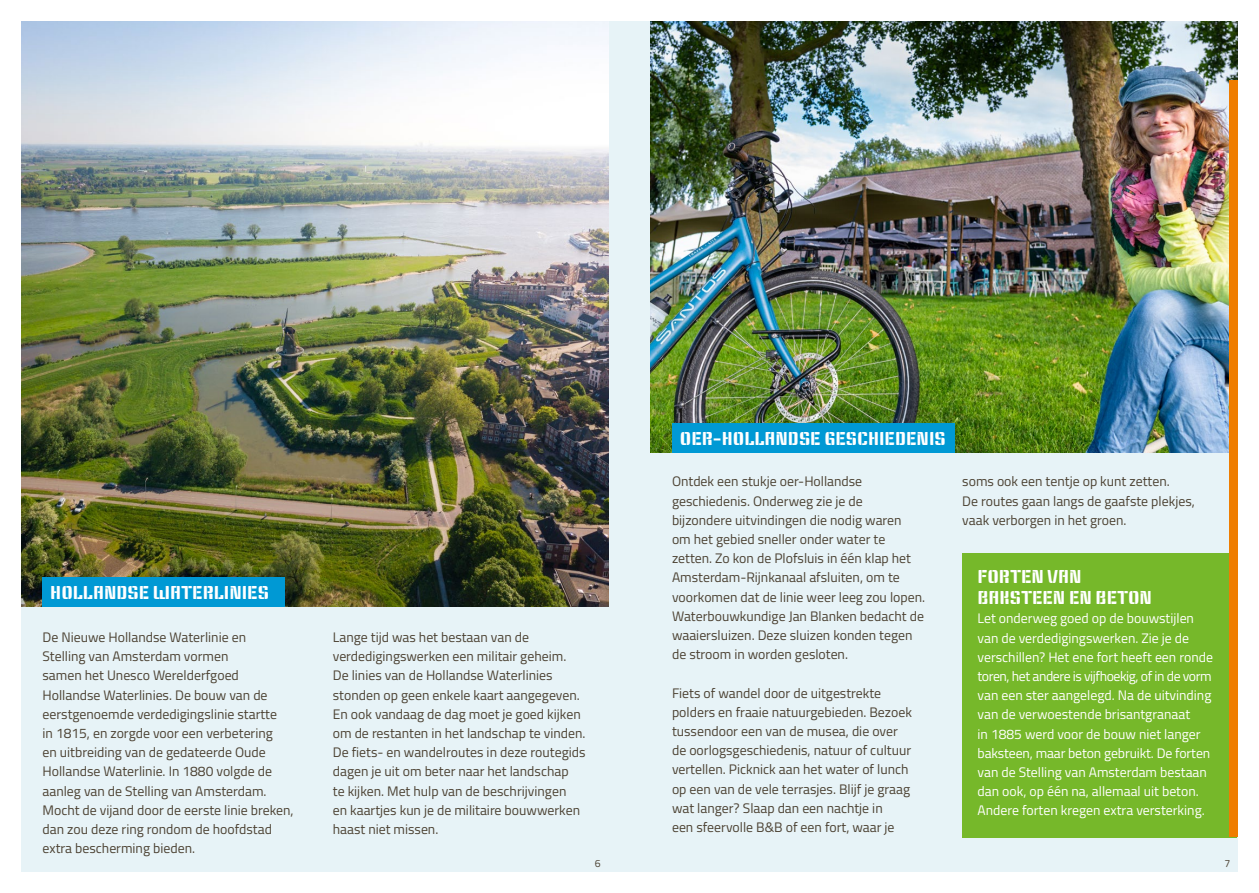
<style>
.page{position:relative;width:1259px;height:893px;background:#fff}
.page>*{position:absolute;margin:0;border:0;box-sizing:border-box;transform-origin:0 0}
.t1{font:18px/21px "Keania One";color:#fff}
.t2{font:13.8px/19.2px "Titillium Web";color:#4c4233}
.t3{font:13.8px/19.2px "Titillium Web";color:#fff}
.t4{font:10.5px "Titillium Web";color:#4c4233}
</style>
<div class="page">
<div style="left:21px;top:21px;width:1216px;height:851px;background:#e7f3f7"></div>
<img style="left:651px;top:21px;width:586px;height:432px">
<img style="left:21px;top:21px;width:587px;height:586px">
<div style="left:43px;top:577px;width:242px;height:30px;background:#0099d4"></div>
<div style="left:672px;top:423px;width:283px;height:30px;background:#0099d4"></div>
<div style="left:962px;top:553px;width:274px;height:284px;background:#76b82a"></div>
<div style="left:1229px;top:80px;width:8px;height:757px;background:#ef7d00"></div>
<h1 class="t1" style="left:50px;top:581px;width:220px">HOLLANDSE WATERLINIES</h1>
<p class="t2" style="left:43px;top:627px;width:253px">De Nieuwe Hollandse Waterlinie en<br>Stelling van Amsterdam vormen<br>samen het Unesco Werelderfgoed Hollandse Waterlinies. De bouw van de eerstgenoemde verdedigingslinie startte<br>in 1815, en zorgde voor een verbetering<br>en uitbreiding van de gedateerde Oude Hollandse Waterlinie. In 1880 volgde de aanleg van de Stelling van Amsterdam.<br>Mocht de vijand door de eerste linie breken, dan zou deze ring rondom de hoofdstad extra bescherming bieden.</p>
<h1 class="t1" style="left:680px;top:428px;width:267px">OER-HOLLANDSE GESCHIEDENIS</h1>
<p class="t2" style="left:333px;top:627px;width:254px">Lange tijd was het bestaan van de verdedigingswerken een militair geheim.<br>De linies van de Hollandse Waterlinies stonden op geen enkele kaart aangegeven.<br>En ook vandaag de dag moet je goed kijken om de restanten in het landschap te vinden.<br>De fiets- en wandelroutes in deze routegids dagen je uit om beter naar het landschap<br>te kijken. Met hulp van de beschrijvingen<br>en kaartjes kun je de militaire bouwwerken haast niet missen.</p>
<p class="t2" style="left:672px;top:471px;width:255px">Ontdek een stukje oer-Hollandse geschiedenis. Onderweg zie je de bijzondere uitvindingen die nodig waren<br>om het gebied sneller onder water te zetten. Zo kon de Plofsluis in één klap het Amsterdam-Rijnkanaal afsluiten, om te voorkomen dat de linie weer leeg zou lopen.<br>Waterbouwkundige Jan Blanken bedacht de waaiersluizen. Deze sluizen konden tegen de stroom in worden gesloten.</p>
<p class="t2" style="left:672px;top:682px;width:241px">Fiets of wandel door de uitgestrekte polders en fraaie natuurgebieden. Bezoek tussendoor een van de musea, die over de oorlogsgeschiedenis, natuur of cultuur vertellen. Picknick aan het water of lunch op een van de vele terrasjes. Blijf je graag wat langer? Slaap dan een nachtje in<br>een sfeervolle B&amp;B of een fort, waar je</p>
<p class="t2" style="left:962px;top:471px;width:234px">soms ook een tentje op kunt zetten.<br>De routes gaan langs de gaafste plekjes, vaak verborgen in het groen.</p>
<h1 class="t1" style="left:977px;top:566px;width:176px">FORTEN VAN<br>BAKSTEEN EN BETON</h1>
<p class="t3" style="left:977px;top:608px;width:237px">Let onderweg goed op de bouwstijlen van de verdedigingswerken. Zie je de verschillen? Het ene fort heeft een ronde toren, het andere is vijfhoekig, of in de vorm van een ster aangelegd. Na de uitvinding van de verwoestende brisantgranaat<br>in 1885 werd voor de bouw niet langer baksteen, maar beton gebruikt. De forten van de Stelling van Amsterdam bestaan dan ook, op één na, allemaal uit beton.<br>Andere forten kregen extra versterking.</p>
<p class="t4" style="left:595px;top:856px;width:7px">6</p>
<p class="t4" style="left:1224px;top:856px;width:7px">7</p>
</div>
